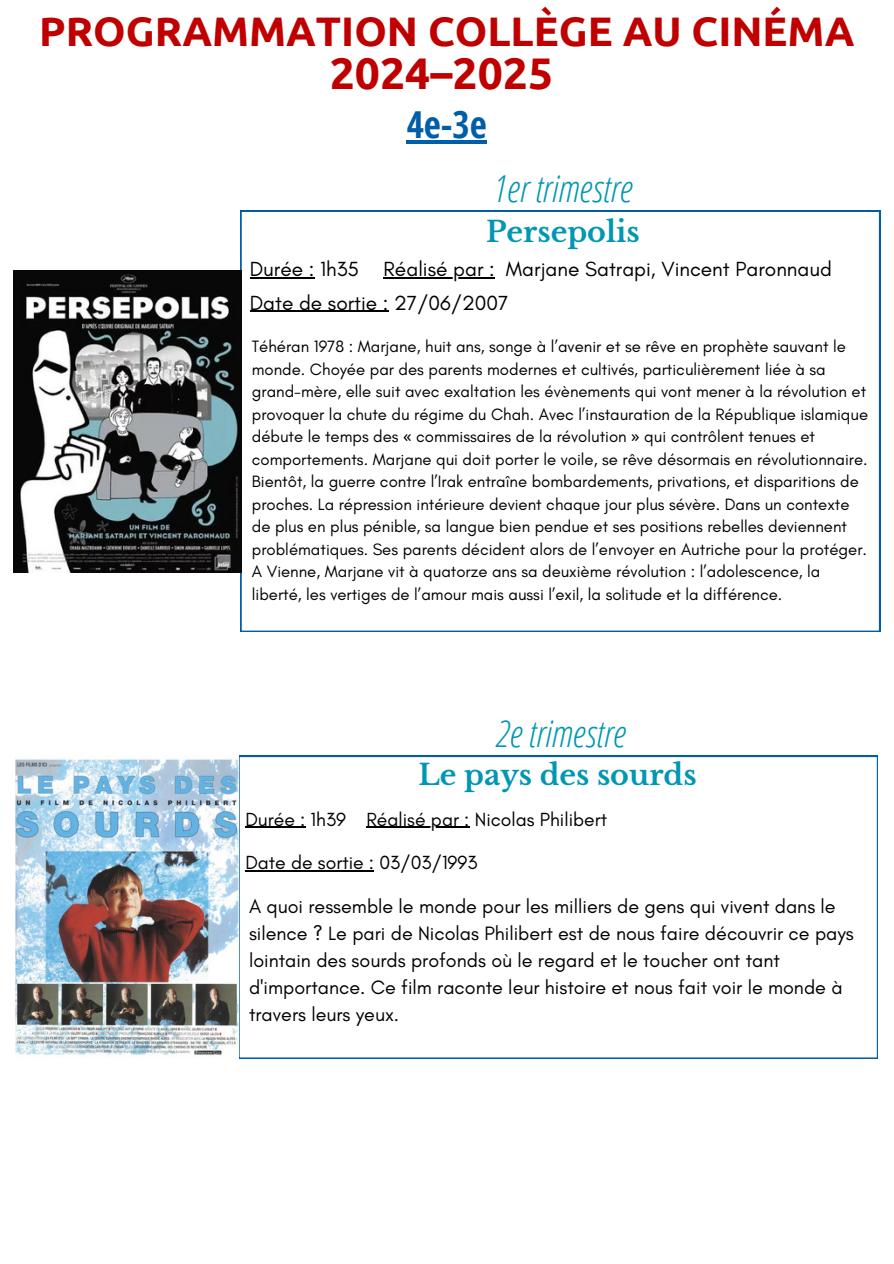
<style>
.page{position:relative;width:894px;height:1264px;background:#fff}
.page>*{position:absolute;margin:0;border:0;box-sizing:border-box;transform-origin:0 0}
.t1{font:700 44.25px "Ubuntu";color:#c00000}
.t2{font:700 41.25px "Ubuntu";color:#c00000}
.t3{font:italic 300 37.2px "Open Sans Condensed";color:#0097b2}
.t4{font:700 37.2px "Open Sans Condensed";color:#005ea8}
.t5{font:700 28.5px "Libre Baskerville";color:#0097b2}
.t6{font:20.85px "Glacial Indifference";color:#000}
.t7{font:19.65px/27px "Glacial Indifference";color:#000}
.t8{font:19.35px "Glacial Indifference";color:#000}
.t9{font:16.8px/22.5px "Glacial Indifference";color:#000}
.s1{font-family:"Noto Sans"}
</style>
<div class="page">
<svg style="left:240px;top:211px;width:639px;height:420px"></svg>
<svg style="left:238px;top:756px;width:639px;height:302px"></svg>
<img style="left:14px;top:270px;width:227px;height:302px">
<img style="left:16px;top:759px;width:222px;height:296px">
<hr style="left:406px;top:140px;width:81px;height:3px;background:#005ea8">
<hr style="left:250px;top:277px;width:64px;height:1px;background:#000">
<hr style="left:250px;top:311px;width:138px;height:1px;background:#000">
<hr style="left:383px;top:277px;width:111px;height:1px;background:#000">
<hr style="left:245px;top:826px;width:60px;height:1px;background:#000">
<hr style="left:245px;top:870px;width:129px;height:1px;background:#000">
<hr style="left:366px;top:826px;width:103px;height:1px;background:#000">
<h5 class="t2" style="left:39px;top:8px;width:816px">PROGRAMMATION COLLÈGE AU CINÉMA</h5>
<h5 class="t1" style="left:330px;top:48px;width:225px">2024–2025</h5>
<h2 class="t4" style="left:406px;top:98px;width:82px">4e-3e</h2>
<h5 class="t3" style="left:493px;top:162px;width:141px">1er trimestre</h5>
<h3 class="t6" style="left:250px;top:256px;width:111px">Durée : 1h35</h3>
<p class="t5" style="left:486px;top:214px;width:155px">Persepolis</p>
<h5 class="t6" style="left:383px;top:256px;width:449px">Réalisé par : Marjane Satrapi, Vincent Paronnaud</h5>
<h5 class="t6" style="left:250px;top:290px;width:260px">Date de sortie : 27/06/2007</h5>
<h4 class="t9" style="left:252px;top:335px;width:617px">Téhéran 1978 : Marjane, huit ans, songe à l’avenir et se rêve en prophète sauvant le monde. Choyée par des parents modernes et cultivés, particulièrement liée à sa grand-mère, elle suit avec exaltation les évènements qui vont mener à la révolution et provoquer la chute du régime du Chah. Avec l’instauration de la République islamique débute le temps des <span class="s1">«</span> commissaires de la révolution <span class="s1">»</span> qui contrôlent tenues et comportements. Marjane qui doit porter le voile, se rêve désormais en révolutionnaire.<br>Bientôt, la guerre contre l’Irak entraîne bombardements, privations, et disparitions de proches. La répression intérieure devient chaque jour plus sévère. Dans un contexte de plus en plus pénible, sa langue bien pendue et ses positions rebelles deviennent problématiques. Ses parents décident alors de l’envoyer en Autriche pour la protéger.<br>A Vienne, Marjane vit à quatorze ans sa deuxième révolution : l’adolescence, la liberté, les vertiges de l’amour mais aussi l’exil, la solitude et la différence.</h4>
<h3 class="t8" style="left:245px;top:807px;width:102px">Durée : 1h39</h3>
<p class="t3" style="left:495px;top:707px;width:131px">2e trimestre</p>
<p class="t5" style="left:418px;top:757px;width:280px">Le pays des sourds</p>
<h5 class="t8" style="left:366px;top:807px;width:242px">Réalisé par : Nicolas Philibert</h5>
<h5 class="t8" style="left:245px;top:850px;width:234px">Date de sortie : 03/03/1993</h5>
<h4 class="t7" style="left:249px;top:892px;width:606px">A quoi ressemble le monde pour les milliers de gens qui vivent dans le silence ? Le pari de Nicolas Philibert est de nous faire découvrir ce pays lointain des sourds profonds où le regard et le toucher ont tant d'importance. Ce film raconte leur histoire et nous fait voir le monde à travers leurs yeux.</h4>
</div>
